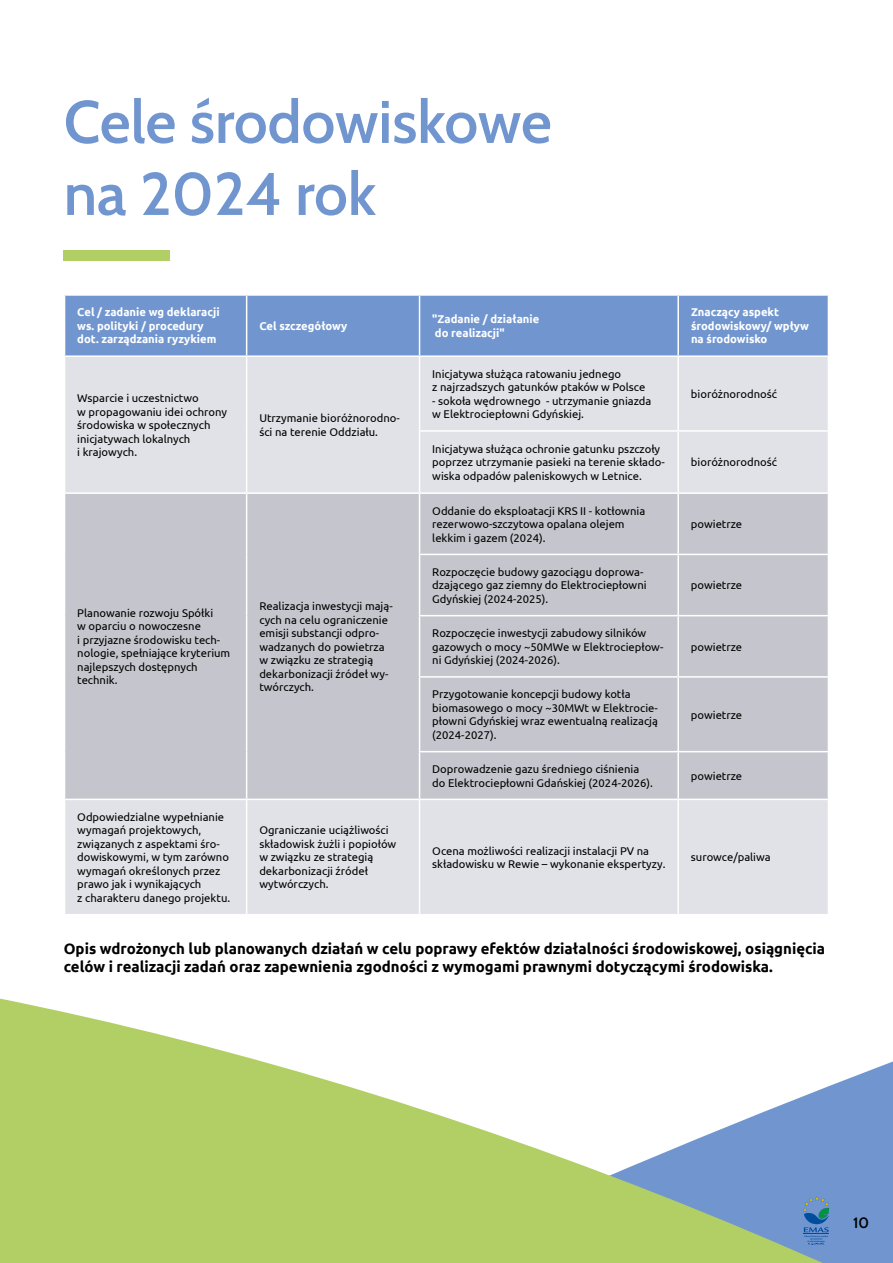
<style>
.page{position:relative;width:893px;height:1263px;background:#fff}
.page>*{position:absolute;margin:0;border:0;box-sizing:border-box;transform-origin:0 0}
.t1{font:600 60px/72px "Cabin";color:#7196cf}
.t2{font:700 15px/18px "Ubuntu";color:#000}
.t3{font:600 15px "Cabin";color:#000}
.t4{font:11.25px/13.5px "Ubuntu";color:#000}
.t5{font:700 11.25px/13.5px "Ubuntu";color:#fff}
</style>
<div class="page">
<svg style="left:0;top:998px;width:893px;height:265px;fill:#b2cf65"></svg>
<svg style="left:803px;top:1196px;width:26px;height:49px"></svg>
<div style="left:64px;top:250px;width:106px;height:11px;background:#b2cf65"></div>
<div style="left:65px;top:296px;width:763px;height:59px;background:#7196cf"></div>
<div style="left:65px;top:357px;width:763px;height:557px;background:#e1e2e7"></div>
<div style="left:65px;top:494px;width:763px;height:305px;background:#c5c5cd"></div>
<hr style="left:246px;top:296px;width:1px;height:59px;background:#fff">
<hr style="left:419px;top:296px;width:1px;height:59px;background:#fff">
<hr style="left:677px;top:296px;width:2px;height:59px;background:#fff">
<hr style="left:246px;top:357px;width:1px;height:74px;background:#fff">
<hr style="left:246px;top:431px;width:1px;height:61px;background:#fff">
<hr style="left:419px;top:357px;width:1px;height:73px;background:#fff">
<hr style="left:677px;top:357px;width:2px;height:73px;background:#fff">
<hr style="left:419px;top:430px;width:259px;height:2px;background:#fff">
<hr style="left:419px;top:432px;width:1px;height:60px;background:#fff">
<hr style="left:678px;top:430px;width:151px;height:2px;background:#fff">
<hr style="left:677px;top:432px;width:2px;height:60px;background:#fff">
<hr style="left:64px;top:492px;width:183px;height:2px;background:#fff">
<hr style="left:247px;top:492px;width:173px;height:2px;background:#fff">
<hr style="left:246px;top:494px;width:1px;height:60px;background:#fff">
<hr style="left:246px;top:554px;width:1px;height:62px;background:#fff">
<hr style="left:246px;top:616px;width:1px;height:61px;background:#fff">
<hr style="left:246px;top:677px;width:1px;height:75px;background:#fff">
<hr style="left:246px;top:752px;width:1px;height:47px;background:#fff">
<hr style="left:420px;top:492px;width:258px;height:2px;background:#fff">
<hr style="left:419px;top:494px;width:1px;height:60px;background:#fff">
<hr style="left:678px;top:492px;width:151px;height:2px;background:#fff">
<hr style="left:677px;top:494px;width:2px;height:60px;background:#fff">
<hr style="left:419px;top:554px;width:259px;height:1px;background:#fff">
<hr style="left:419px;top:555px;width:1px;height:60px;background:#fff">
<hr style="left:678px;top:554px;width:151px;height:1px;background:#fff">
<hr style="left:677px;top:555px;width:2px;height:60px;background:#fff">
<hr style="left:419px;top:615px;width:259px;height:1px;background:#fff">
<hr style="left:419px;top:616px;width:1px;height:60px;background:#fff">
<hr style="left:678px;top:615px;width:151px;height:1px;background:#fff">
<hr style="left:677px;top:616px;width:2px;height:60px;background:#fff">
<hr style="left:419px;top:676px;width:259px;height:2px;background:#fff">
<hr style="left:419px;top:678px;width:1px;height:73px;background:#fff">
<hr style="left:678px;top:676px;width:151px;height:2px;background:#fff">
<hr style="left:677px;top:678px;width:2px;height:73px;background:#fff">
<hr style="left:419px;top:751px;width:259px;height:1px;background:#fff">
<hr style="left:419px;top:752px;width:1px;height:47px;background:#fff">
<hr style="left:678px;top:751px;width:151px;height:1px;background:#fff">
<hr style="left:677px;top:752px;width:2px;height:47px;background:#fff">
<hr style="left:64px;top:799px;width:183px;height:1px;background:#fff">
<hr style="left:247px;top:799px;width:173px;height:1px;background:#fff">
<hr style="left:246px;top:800px;width:1px;height:114px;background:#fff">
<hr style="left:420px;top:799px;width:258px;height:1px;background:#fff">
<hr style="left:419px;top:800px;width:1px;height:114px;background:#fff">
<hr style="left:678px;top:799px;width:151px;height:1px;background:#fff">
<hr style="left:677px;top:800px;width:2px;height:114px;background:#fff">
<h1 class="t1" style="left:64px;top:82px;width:490px">Cele środowiskowe na 2024 rok</h1>
<p class="t5" style="left:77px;top:305px;width:144px">Cel / zadanie wg deklaracji ws. polityki / procedury dot. zarządzania ryzykiem</p>
<p class="t4" style="left:77px;top:391px;width:151px">Wsparcie i uczestnictwo<br>w propagowaniu idei ochrony środowiska w społecznych inicjatywach lokalnych<br>i krajowych.</p>
<p class="t5" style="left:259px;top:319px;width:89px">Cel szczegółowy</p>
<p class="t5" style="left:432px;top:312px;width:109px">"Zadanie / działanie do realizacji"</p>
<p class="t5" style="left:691px;top:305px;width:119px">Znaczący aspekt środowiskowy/ wpływ na środowisko</p>
<p class="t4" style="left:259px;top:411px;width:142px">Utrzymanie bioróżnorodno&shy;ści na terenie Oddziału.</p>
<p class="t4" style="left:432px;top:367px;width:215px">Inicjatywa służąca ratowaniu jednego<br>z najrzadszych gatunków ptaków w Polsce</p>
<p class="t4" style="left:432px;top:394px;width:220px">- sokoła wędrownego - utrzymanie gniazda w Elektrociepłowni Gdyńskiej.</p>
<p class="t4" style="left:432px;top:442px;width:234px">Inicjatywa służąca ochronie gatunku pszczoły poprzez utrzymanie pasieki na terenie składo&shy;wiska odpadów paleniskowych w Letnice.</p>
<p class="t4" style="left:432px;top:503px;width:214px">Oddanie do eksploatacji KRS II - kotłownia rezerwowo-szczytowa opalana olejem lekkim i gazem (2024).</p>
<p class="t4" style="left:691px;top:387px;width:88px">bioróżnorodność</p>
<p class="t4" style="left:691px;top:455px;width:88px">bioróżnorodność</p>
<p class="t4" style="left:691px;top:517px;width:53px">powietrze</p>
<p class="t4" style="left:77px;top:606px;width:155px">Planowanie rozwoju Spółki<br>w oparciu o nowoczesne<br>i przyjazne środowisku tech&shy;nologie, spełniające kryterium najlepszych dostępnych technik.</p>
<p class="t4" style="left:259px;top:599px;width:135px">Realizacja inwestycji mają&shy;cych na celu ograniczenie emisji substancji odpro&shy;wadzanych do powietrza w związku ze strategią dekarbonizacji źródeł wy&shy;twórczych.</p>
<p class="t4" style="left:77px;top:810px;width:154px">Odpowiedzialne wypełnianie wymagań projektowych, związanych z aspektami śro&shy;dowiskowymi, w tym zarówno wymagań określonych przez prawo jak i wynikających<br>z charakteru danego projektu.</p>
<p class="t4" style="left:259px;top:823px;width:138px">Ograniczanie uciążliwości składowisk żużli i popiołów w związku ze strategią dekarbonizacji źródeł wytwórczych.</p>
<p class="t4" style="left:432px;top:565px;width:216px">Rozpoczęcie budowy gazociągu doprowa&shy;dzającego gaz ziemny do Elektrociepłowni<br>Gdyńskiej (2024-2025).</p>
<p class="t4" style="left:432px;top:626px;width:233px">Rozpoczęcie inwestycji zabudowy silników gazowych o mocy ~50MWe w Elektrociepłow&shy;ni Gdyńskiej (2024-2026).</p>
<p class="t4" style="left:432px;top:687px;width:227px">Przygotowanie koncepcji budowy kotła biomasowego o mocy ~30MWt w Elektrocie&shy;płowni Gdyńskiej wraz ewentualną realizacją (2024-2027).</p>
<p class="t4" style="left:691px;top:578px;width:53px">powietrze</p>
<p class="t4" style="left:691px;top:639px;width:53px">powietrze</p>
<p class="t4" style="left:691px;top:707px;width:53px">powietrze</p>
<p class="t4" style="left:432px;top:762px;width:222px">Doprowadzenie gazu średniego ciśnienia do Elektrociepłowni Gdańskiej (2024-2026).</p>
<p class="t4" style="left:691px;top:769px;width:53px">powietrze</p>
<p class="t4" style="left:432px;top:843px;width:235px">Ocena możliwości realizacji instalacji PV na składowisku w Rewie – wykonanie ekspertyzy.</p>
<p class="t4" style="left:691px;top:850px;width:81px">surowce/paliwa</p>
<h2 class="t2" style="left:64px;top:939px;width:763px">Opis wdrożonych lub planowanych działań w celu poprawy efektów działalności środowiskowej, osiągnięcia celów i realizacji zadań oraz zapewnienia zgodności z wymogami prawnymi dotyczącymi środowiska.</h2>
<h2 class="t3" style="left:853px;top:1210px;width:17px">10</h2>
</div>
